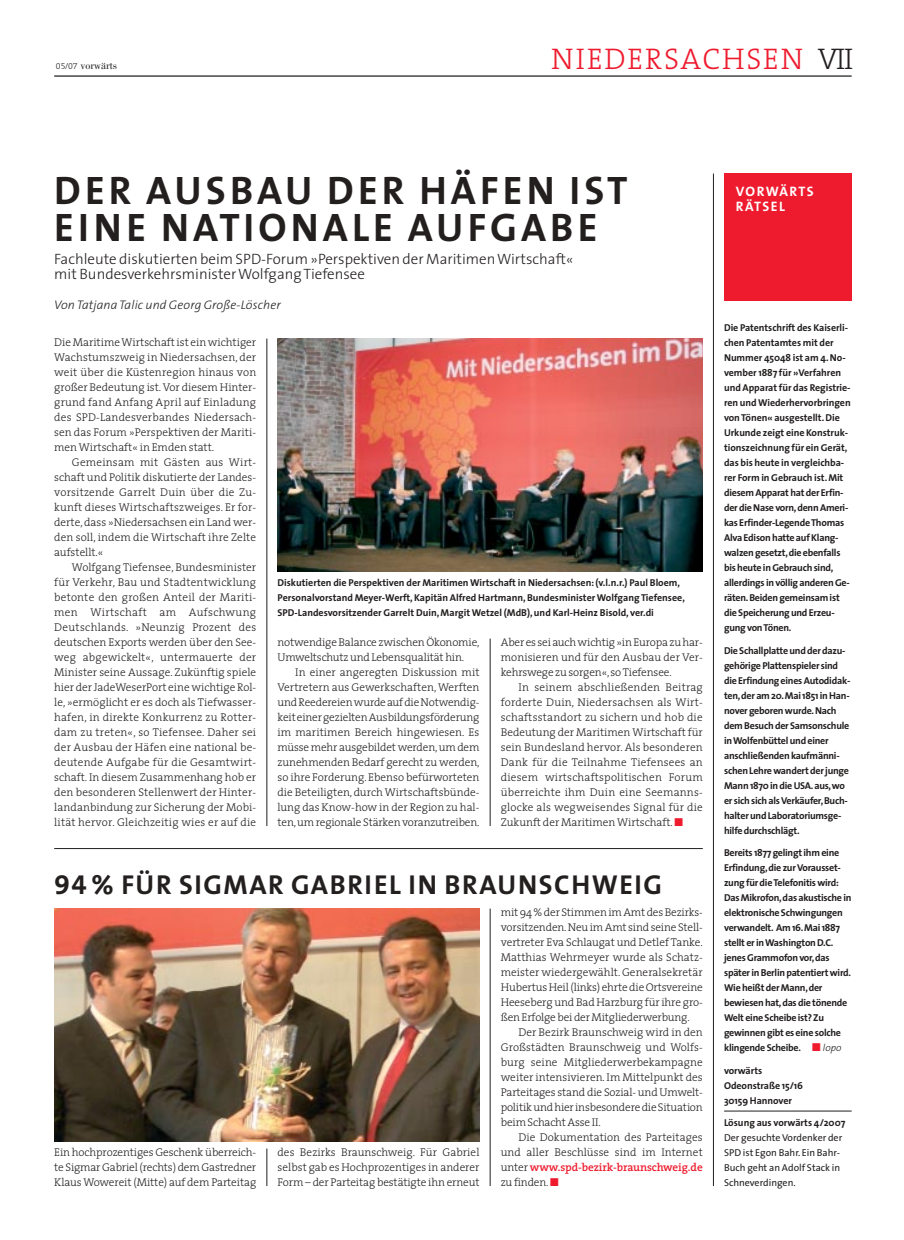
<style>
.page{position:relative;width:904px;height:1240px;background:#fff}
.page>*{position:absolute;margin:0;border:0;box-sizing:border-box;transform-origin:0 0}
.t1{font:700 40px/37.5px "The Sans";letter-spacing:.105em;color:#231f1f}
.t2{font:30px "The Serif Light Caps";letter-spacing:.06em;color:#ee1b2e}
.t3{font:700 27.5px "The Sans";letter-spacing:.055em;color:#231f1f}
.t4{font:300 15px/15px "The Sans";color:#231f1f}
.t5{font:700 13.75px/15px "The Sans";letter-spacing:.09em;color:#fff}
.t6{font:italic 300 12.5px "The Sans";letter-spacing:.01em;color:#231f1f}
.t7{font:300 11.25px/15px "The Serif";letter-spacing:-.01em;color:#231f1f;text-align:justify}
.t8{font:11.25px "Bodoni";color:#231f1f}
.t9{font:700 10px/15px "The Sans";letter-spacing:-.025em;color:#231f1f}
.t10{font:700 10px/15px "The Sans";color:#231f1f}
.t11{font:10px/15px "The Sans";color:#231f1f}
.t12{font:700 10px/15px "The Sans";letter-spacing:-.005em;color:#231f1f}
.s1{font-family:"The Serif Light Expert";font-size:8.75px}
.s2{color:#231f1f}
.s3{color:#ee1b2e}
.s4{font-family:"The Sans Bold Caps";font-weight:400}
.s5{font-weight:600;color:#ee1b2e}
.s6{font-weight:300;font-style:italic}
</style>
<div class="page">
<hr style="left:54px;top:75px;width:797px;height:2px;background:#231f1f">
<hr style="left:267px;top:339px;width:1px;height:487px;background:#231f1f">
<hr style="left:490px;top:909px;width:1px;height:277px;background:#231f1f">
<hr style="left:267px;top:1149px;width:1px;height:37px;background:#231f1f">
<hr style="left:490px;top:639px;width:1px;height:187px;background:#231f1f">
<hr style="left:713px;top:174px;width:1px;height:1012px;background:#231f1f">
<div style="left:724px;top:174px;width:127px;height:127px;background:#ee1b2e"></div>
<img style="left:277px;top:339px;width:426px;height:232px">
<hr style="left:724px;top:1111px;width:127px;height:1px;background:#231f1f">
<img style="left:54px;top:909px;width:425px;height:232px">
<hr style="left:54px;top:848px;width:649px;height:1px;background:#231f1f">
<p class="t8" style="left:56px;top:61px;width:63px"><span class="s1">05/07</span> vorwärts</p>
<h2 class="t2" style="left:551px;top:41px;width:303px">NIEDERSACHSEN <span class="s2">VII</span></h2>
<h1 class="t1" style="left:54px;top:175px;width:575px">DER AUSBAU DER HÄFEN IST<br>EINE NATIONALE AUFGABE</h1>
<h3 class="t4" style="left:54px;top:252px;width:521px">Fachleute diskutierten beim SPD-Forum »Perspektiven der Maritimen Wirtschaft« mit Bundesverkehrsminister Wolfgang Tiefensee</h3>
<p class="t6" style="left:54px;top:300px;width:228px">Von Tatjana Talic und Georg Große-Löscher</p>
<p class="t7" style="left:54px;top:336px;width:203px">Die Maritime Wirtschaft ist ein wichtiger Wachstumszweig in Niedersachsen, der weit über die Küstenregion hinaus von großer Bedeutung ist. Vor diesem Hinter&shy;grund fand Anfang April auf Einladung des SPD-Landesverbandes Niedersach&shy;sen das Forum »Perspektiven der Mariti&shy;men Wirtschaft« in Emden statt.</p>
<p class="t7" style="left:54px;top:456px;width:203px;text-indent:18px">Gemeinsam mit Gästen aus Wirt&shy;schaft und Politik diskutierte der Landes&shy;vorsitzende Garrelt Duin über die Zu&shy;kunft dieses Wirtschaftszweiges. Er for&shy;derte, dass »Niedersachsen ein Land wer&shy;den soll, indem die Wirtschaft ihre Zelte aufstellt.«</p>
<p class="t7" style="left:54px;top:561px;width:204px;text-indent:18px">Wolfgang Tiefensee, Bundesminister für Verkehr, Bau und Stadtentwicklung betonte den großen Anteil der Mariti&shy;men Wirtschaft am Aufschwung Deutschlands. »Neunzig Prozent des deutschen Exports werden über den See&shy;weg abgewickelt«, untermauerte der Minister seine Aussage. Zukünftig spiele hier der JadeWeserPort eine wichtige Rol&shy;le, »ermöglicht er es doch als Tiefwasser&shy;hafen, in direkte Konkurrenz zu Rotter&shy;dam zu treten«, so Tiefensee. Daher sei der Ausbau der Häfen eine national be&shy;deutende Aufgabe für die Gesamtwirt&shy;schaft. In diesem Zusammenhang hob er den besonderen Stellenwert der Hinter&shy;landanbindung zur Sicherung der Mobi&shy;lität hervor. Gleichzeitig wies er auf die</p>
<p class="t10" style="left:277px;top:576px;width:409px">Diskutierten die Perspektiven der Maritimen Wirtschaft in Niedersachsen: (v.l.n.r.) Paul Bloem,<br>Personalvorstand Meyer-Werft, Kapitän Alfred Hartmann, Bundesminister Wolfgang Tiefensee,<br>SPD-Landesvorsitzender Garrelt Duin, Margit Wetzel (MdB), und Karl-Heinz Bisold, ver.di</p>
<p class="t7" style="left:277px;top:636px;width:203px">notwendige Balance zwischen Ökonomie,<br>Umweltschutz und Lebensqualität hin.</p>
<p class="t7" style="left:277px;top:666px;width:203px;text-indent:18px">In einer angeregten Diskussion mit Vertretern aus Gewerkschaften, Werften und Reedereien wurde auf die Notwendig&shy;keit einer gezielten Ausbildungsförderung im maritimen Bereich hingewiesen. Es müsse mehr ausgebildet werden, um dem zunehmenden Bedarf gerecht zu werden, so ihre Forderung. Ebenso befürworteten die Beteiligten, durch Wirtschaftsbünde&shy;lung das Know-how in der Region zu hal&shy;ten,um regionale Stärken voranzutreiben.</p>
<p class="t7" style="left:501px;top:636px;width:203px">Aber es sei auch wichtig »in Europa zu har&shy;monisieren und für den Ausbau der Ver&shy;kehrswege zu sorgen«,so Tiefensee.</p>
<p class="t7" style="left:501px;top:681px;width:203px;text-indent:18px">In seinem abschließenden Beitrag forderte Duin, Niedersachsen als Wirt&shy;schaftsstandort zu sichern und hob die Bedeutung der Maritimen Wirtschaft für sein Bundesland hervor. Als besonderen Dank für die Teilnahme Tiefensees an diesem wirtschaftspolitischen Forum überreichte ihm Duin eine Seemanns&shy;glocke als wegweisendes Signal für die Zukunft der Maritimen Wirtschaft.<span class="s3">■</span></p>
<h3 class="t3" style="left:54px;top:874px;width:609px"><span class="s4">94</span> % FÜR SIGMAR GABRIEL IN BRAUNSCHWEIG</h3>
<p class="t7" style="left:54px;top:1146px;width:203px">Ein hochprozentiges Geschenk überreich&shy;te Sigmar Gabriel (rechts) dem Gastredner Klaus Wowereit (Mitte) auf dem Parteitag</p>
<p class="t7" style="left:277px;top:1146px;width:203px">des Bezirks Braunschweig. Für Gabriel selbst gab es Hochprozentiges in anderer Form – der Parteitag bestätigte ihn erneut</p>
<p class="t7" style="left:501px;top:906px;width:203px">mit 94 % der Stimmen im Amt des Bezirks&shy;vorsitzenden.Neu im Amt sind seine Stell&shy;vertreter Eva Schlaugat und Detlef Tanke.<br>Matthias Wehrmeyer wurde als Schatz&shy;meister wiedergewählt. Generalsekretär Hubertus Heil (links) ehrte die Ortsvereine Heeseberg und Bad Harzburg für ihre gro&shy;ßen Erfolge bei der Mitgliederwerbung.</p>
<p class="t7" style="left:501px;top:1026px;width:203px;text-indent:18px">Der Bezirk Braunschweig wird in den Großstädten Braunschweig und Wolfs&shy;burg seine Mitgliederwerbekampagne weiter intensivieren. Im Mittelpunkt des Parteitages stand die Sozial- und Umwelt&shy;politik und hier insbesondere die Situation beim Schacht Asse II.</p>
<p class="t7" style="left:501px;top:1131px;width:203px;text-indent:18px">Die Dokumentation des Parteitages und aller Beschlüsse sind im Internet unter <span class="s5">www.spd-bezirk-braunschweig.de </span>zu finden.<span class="s3">■</span></p>
<p class="t5" style="left:736px;top:185px;width:79px">VORWÄRTS<br>RÄTSEL</p>
<p class="t9" style="left:724px;top:321px;width:128px">Die Patentschrift des Kaiserli&shy;chen Patentamtes mit der<br>Nummer 45048 ist am 4. No&shy;vember 1887 für »Verfahren und Apparat für das Registrie&shy;ren und Wiederhervorbringen von Tönen« ausgestellt. Die<br>Urkunde zeigt eine Konstruk&shy;tionszeichnung für ein Gerät, das bis heute in vergleichba&shy;rer Form in Gebrauch ist. Mit diesem Apparat hat der Erfin&shy;der die Nase vorn,denn Ameri&shy;kas Erfinder-Legende Thomas<br>Alva Edison hatte auf Klang&shy;walzen gesetzt,die ebenfalls bis heute in Gebrauch sind, allerdings in völlig anderen Ge&shy;räten.Beiden gemeinsam ist die Speicherung und Erzeu&shy;gung von Tönen.</p>
<p class="t9" style="left:724px;top:644px;width:128px">Die Schallplatte und der dazu&shy;gehörige Plattenspieler sind die Erfindung eines Autodidak&shy;ten,der am 20.Mai 1851 in Han&shy;nover geboren wurde.Nach dem Besuch der Samsonschule in Wolfenbüttel und einer anschließenden kaufmänni&shy;schen Lehre wandert der junge<br>Mann 1870 in die USA.aus,wo er sich sich als Verkäufer,Buch&shy;halter und Laboratoriumsge&shy;hilfe durchschlägt.</p>
<p class="t9" style="left:724px;top:846px;width:129px">Bereits 1877 gelingt ihm eine<br>Erfindung,die zur Vorausset&shy;zung für die Telefonitis wird:<br>Das Mikrofon,das akustische in elektronische Schwingungen verwandelt. Am 16.Mai 1887 stellt er in Washington D.C. jenes Grammofon vor,das später in Berlin patentiert wird.<br>Wie heißt der Mann,der bewiesen hat,das die tönende<br>Welt eine Scheibe ist? Zu gewinnen gibt es eine solche klingende Scheibe. <span class="s3">■</span> <span class="s6">lopo</span></p>
<p class="t12" style="left:724px;top:1064px;width:80px">vorwärts<br>Odeonstraße 15/16<br>30159 Hannover</p>
<p class="t10" style="left:724px;top:1116px;width:123px">Lösung aus vorwärts 4/2007</p>
<p class="t11" style="left:724px;top:1131px;width:120px">Der gesuchte Vordenker der<br>SPD ist Egon Bahr. Ein Bahr-<br>Buch geht an Adolf Stack in<br>Schneverdingen.</p>
</div>
